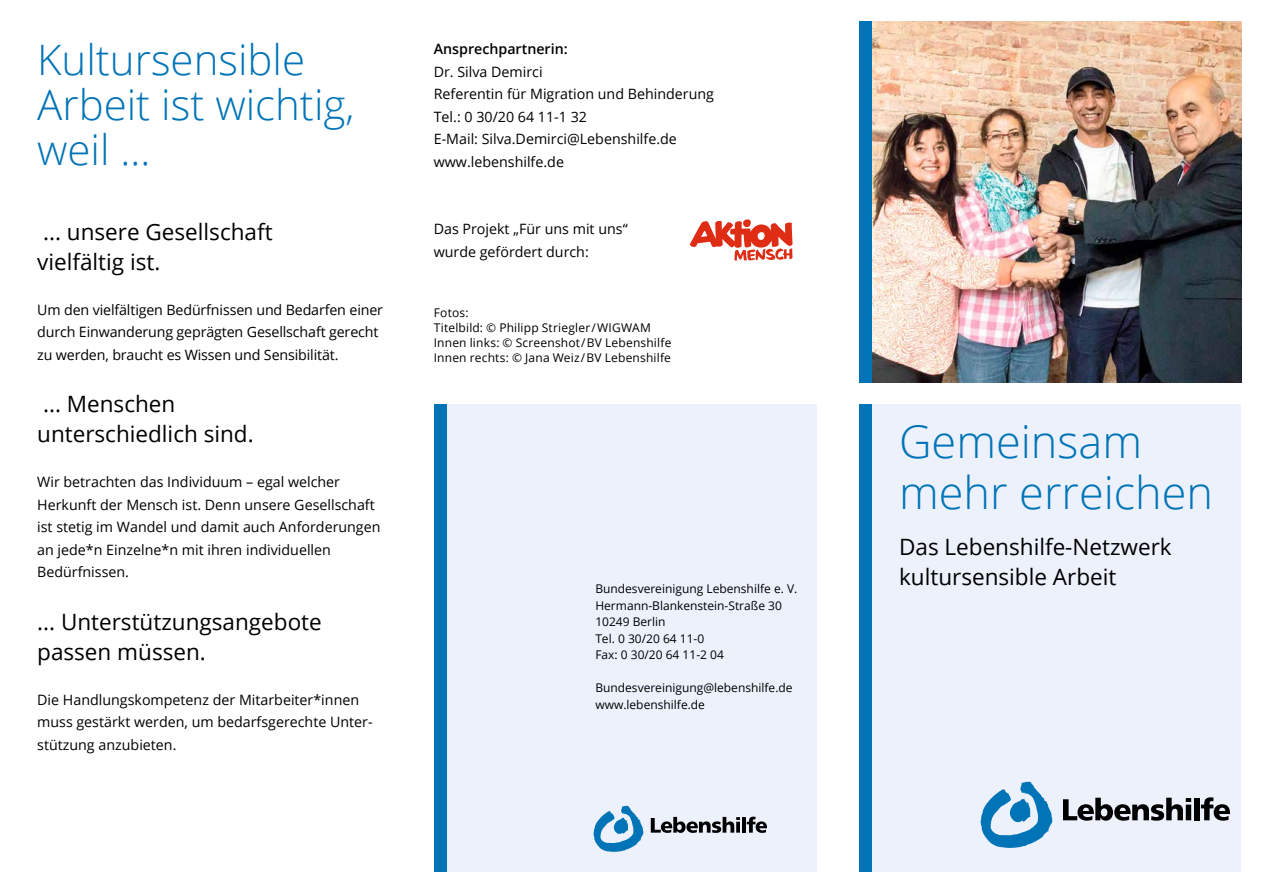
<style>
.page{position:relative;width:1263px;height:893px;background:#fff}
.page>*{position:absolute;margin:0;border:0;box-sizing:border-box;transform-origin:0 0}
.t1{font:300 45px/51px "Open Sans";color:#0074b7}
.t2{font:300 42px/45px "Open Sans";color:#0074b7}
.t3{font:22.5px/30px "Open Sans";color:#000}
.t4{font:14.25px/22.5px "Open Sans";color:#000}
.t5{font:600 14.25px "Open Sans";color:#000}
.t6{font:12px/16.5px "Open Sans";color:#000}
</style>
<div class="page">
<img style="left:872px;top:21px;width:370px;height:362px">
<div style="left:859px;top:404px;width:381px;height:468px;background:#ecf1fc"></div>
<div style="left:434px;top:404px;width:382px;height:468px;background:#ecf1fc"></div>
<div style="left:434px;top:404px;width:12px;height:468px;background:#0074b7"></div>
<svg style="left:593px;top:806px;width:51px;height:46px"></svg>
<svg style="left:651px;top:817px;width:89px;height:16px"></svg>
<svg style="left:736px;top:822px;width:4px;height:11px"></svg>
<hr style="left:742px;top:817px;width:4px;height:16px;background:#000">
<svg style="left:747px;top:817px;width:20px;height:16px"></svg>
<div style="left:859px;top:21px;width:13px;height:362px;background:#0074b7"></div>
<div style="left:859px;top:404px;width:13px;height:468px;background:#0074b7"></div>
<svg style="left:981px;top:782px;width:72px;height:66px"></svg>
<svg style="left:1063px;top:798px;width:128px;height:23px"></svg>
<div style="left:1194px;top:798px;width:5px;height:22px;background:#000"></div>
<svg style="left:1201px;top:797px;width:29px;height:24px"></svg>
<svg style="left:689px;top:219px;width:104px;height:42px"></svg>
<h2 class="t2" style="left:37px;top:36px;width:319px">Kultursensible<br>Arbeit ist wichtig, weil ...</h2>
<h3 class="t3" style="left:37px;top:216px;width:237px">... unsere Gesellschaft vielfältig ist.</h3>
<p class="t4" style="left:37px;top:298px;width:347px">Um den vielfältigen Bedürfnissen und Bedarfen einer durch Einwanderung geprägten Gesellschaft gerecht zu werden, braucht es Wissen und Sensibilität.</p>
<h3 class="t3" style="left:37px;top:388px;width:218px">... Menschen unterschiedlich sind.</h3>
<p class="t4" style="left:37px;top:470px;width:345px">Wir betrachten das Individuum – egal welcher Herkunft der Mensch ist. Denn unsere Gesellschaft ist stetig im Wandel und damit auch Anforderungen an jede*n Einzelne*n mit ihren individuellen Bedürfnissen.</p>
<h3 class="t3" style="left:37px;top:606px;width:286px">... Unterstützungsangebote passen müssen.</h3>
<p class="t4" style="left:37px;top:688px;width:337px">Die Handlungskompetenz der Mitarbeiter*innen muss gestärkt werden, um bedarfsgerechte Unter&shy;stützung anzubieten.</p>
<p class="t5" style="left:434px;top:39px;width:135px">Ansprechpartnerin:</p>
<p class="t4" style="left:434px;top:60px;width:282px">Dr. Silva Demirci<br>Referentin für Migration und Behinderung<br>Tel.: 0 30/20 64 11-1 32<br>E-Mail: Silva.Demirci@Lebenshilfe.de www.lebenshilfe.de</p>
<p class="t4" style="left:434px;top:217px;width:195px">Das Projekt „Für uns mit uns“ wurde gefördert durch:</p>
<p class="t6" style="left:434px;top:305px;width:239px;line-height:15px">Fotos:<br>Titelbild: © Philipp Striegler / WIGWAM<br>Innen links: © Screenshot / BV Lebenshilfe<br>Innen rechts: © Jana Weiz / BV Lebenshilfe</p>
<p class="t6" style="left:595px;top:580px;width:204px">Bundesvereinigung Lebenshilfe e. V.<br>Hermann-Blankenstein-Straße 30<br>10249 Berlin<br>Tel. 0 30/20 64 11-0<br>Fax: 0 30/20 64 11-2 04</p>
<p class="t6" style="left:595px;top:679px;width:199px">Bundesvereinigung@lebenshilfe.de www.lebenshilfe.de</p>
<h1 class="t1" style="left:899px;top:415px;width:315px">Gemeinsam mehr erreichen</h1>
<h3 class="t3" style="left:899px;top:531px;width:274px">Das Lebenshilfe-Netzwerk kultursensible Arbeit</h3>
</div>
